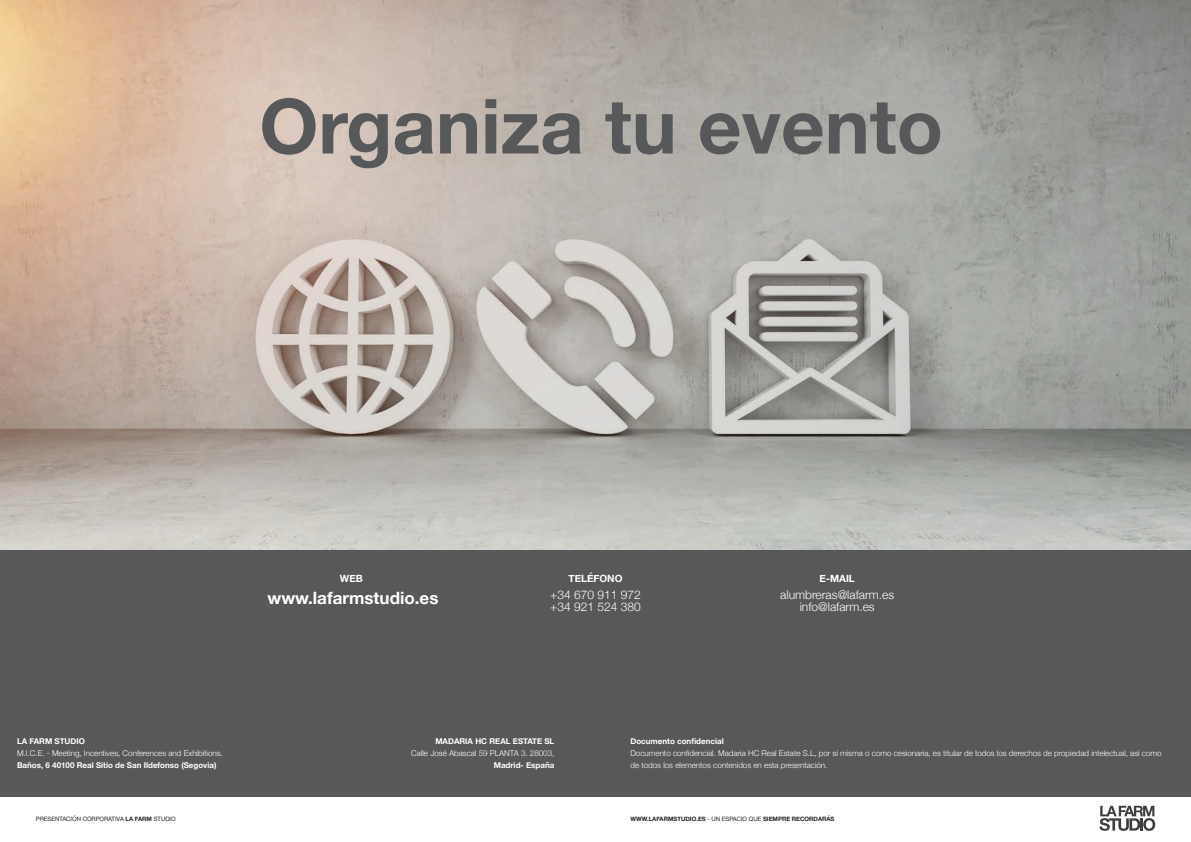
<style>
.page{position:relative;width:1191px;height:842px;background:#fff}
.page>*{position:absolute;margin:0;border:0;box-sizing:border-box;transform-origin:0 0}
.t1{font:700 76px "Helvetica Neue";color:#57585a}
.t2{font:700 17px "Helvetica Neue";color:#fff}
.t3{font:300 12px/12px "Helvetica Neue";color:#fff}
.t4{font:700 10px "Helvetica Neue";color:#fff}
.t5{font:300 8px/12px "Helvetica Neue";color:#fff}
.t6{font:700 8px "Helvetica Neue";color:#fff}
.t7{font:700 6px "Helvetica Neue";color:#231f20}
.t8{font:6px "Helvetica Neue";color:#231f20}
.s1{font-weight:700}
.s2{font-weight:400}
</style>
<div class="page">
<svg style="left:1099px;top:806px;width:56px;height:25px"></svg>
<div style="left:0;top:0;width:1191px;height:797px;background:#57585a"></div>
<img style="left:0;top:0;width:1191px;height:549px">
<h1 class="t1" style="left:259px;top:67px;width:685px">Organiza tu evento</h1>
<p class="t4" style="left:340px;top:570px;width:24px">WEB</p>
<h2 class="t2" style="left:267px;top:584px;width:172px">www.lafarmstudio.es</h2>
<p class="t4" style="left:568px;top:570px;width:55px">TELÉFONO</p>
<p class="t4" style="left:819px;top:570px;width:37px">E-MAIL</p>
<h3 class="t3" style="left:550px;top:588px;width:92px">+34 670 911 972 +34 921 524 380</h3>
<h3 class="t3" style="left:780px;top:588px;width:115px;text-align:center">alumbreras@lafarm.es info@lafarm.es</h3>
<p class="t6" style="left:17px;top:735px;width:70px">LA FARM STUDIO</p>
<p class="t5" style="left:17px;top:747px;width:207px">M.I.C.E. - Meeting, Incentives, Conferences and Exhibitions.</p>
<p class="t6" style="left:17px;top:759px;width:201px">Baños, 6 40100 Real Sitio de San Ildefonso (Segovia)</p>
<p class="t6" style="left:435px;top:735px;width:120px">MADARIA HC REAL ESTATE SL</p>
<p class="t5" style="left:411px;top:747px;width:145px">Calle José Abascal 59 PLANTA 3. 28003,</p>
<p class="t6" style="left:494px;top:759px;width:62px">Madrid- España</p>
<p class="t6" style="left:630px;top:735px;width:95px">Documento confidencial</p>
<p class="t5" style="left:630px;top:747px;width:533px">Documento confidencial. Madaria HC Real Estate S.L, por sí misma o como cesionaria, es titular de todos los derechos de propiedad intelectual, así como de todos los elementos contenidos en esta presentación.</p>
<p class="t8" style="left:36px;top:815px;width:141px">PRESENTACIÓN CORPORATIVA <span class="s1">LA FARM</span> STUDIO</p>
<p class="t7" style="left:630px;top:814px;width:206px">WWW.LAFARMSTUDIO.ES <span class="s2">- UN ESPACIO QUE</span> SIEMPRE RECORDARÁS</p>
</div>
